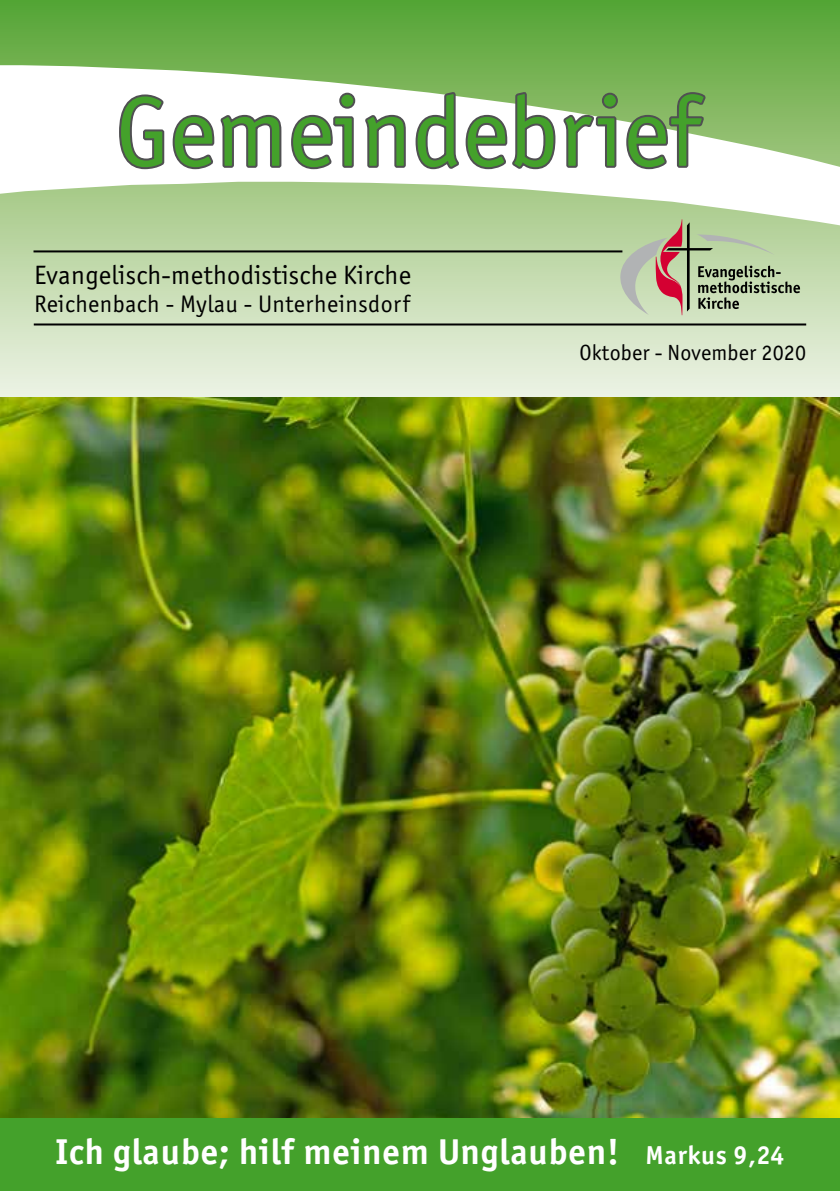
<style>
.page{position:relative;width:840px;height:1191px;background:#fff}
.page>*{position:absolute;margin:0;border:0;box-sizing:border-box;transform-origin:0 0}
.t1{font:99px "Officina Sans ITC Std";letter-spacing:.005em;color:#44a12b}
.t2{font:700 36px "Officina Sans ITC Std";letter-spacing:.025em;color:#fff}
.t3{font:26.6px "Officina Sans ITC Std";letter-spacing:.01em;color:#000}
.t4{font:24px "Officina Sans ITC Std";letter-spacing:.02em;color:#000}
.t5{font:22px "Officina Sans ITC Std";letter-spacing:.01em;color:#000}
.s1{font-size:26px}
</style>
<div class="page">
<svg style="left:0;top:0;width:839px;height:397px;background:#afd19a"></svg>
<svg style="left:0;top:65px;width:839px;height:160px"></svg>
<img style="left:0;top:397px;width:839px;height:722px">
<div style="left:0;top:1119px;width:839px;height:72px;background:#44a12b"></div>
<svg style="left:117px;top:92px;width:166px;height:79px"></svg>
<svg style="left:289px;top:91px;width:68px;height:80px"></svg>
<svg style="left:363px;top:102px;width:44px;height:68px"></svg>
<svg style="left:413px;top:90px;width:294px;height:82px"></svg>
<svg style="left:620px;top:219px;width:179px;height:96px;background:#b2b998"></svg>
<hr style="left:33px;top:250px;width:589px;height:2px;background:#000">
<hr style="left:34px;top:323px;width:771px;height:2px;background:#000">
<h1 class="t1" style="left:116px;top:75px;width:584px">Gemeindebrief</h1>
<p class="t3" style="left:34px;top:259px;width:378px">Evangelisch-methodistische Kirche</p>
<p class="t4" style="left:34px;top:290px;width:377px">Reichenbach - Mylau - Unterheinsdorf</p>
<p class="t5" style="left:579px;top:340px;width:228px">Oktober - November 2020</p>
<p class="t2" style="left:55px;top:1129px;width:730px">Ich glaube; hilf meinem Unglauben! <span class="s1">Markus 9,24</span></p>
</div>
